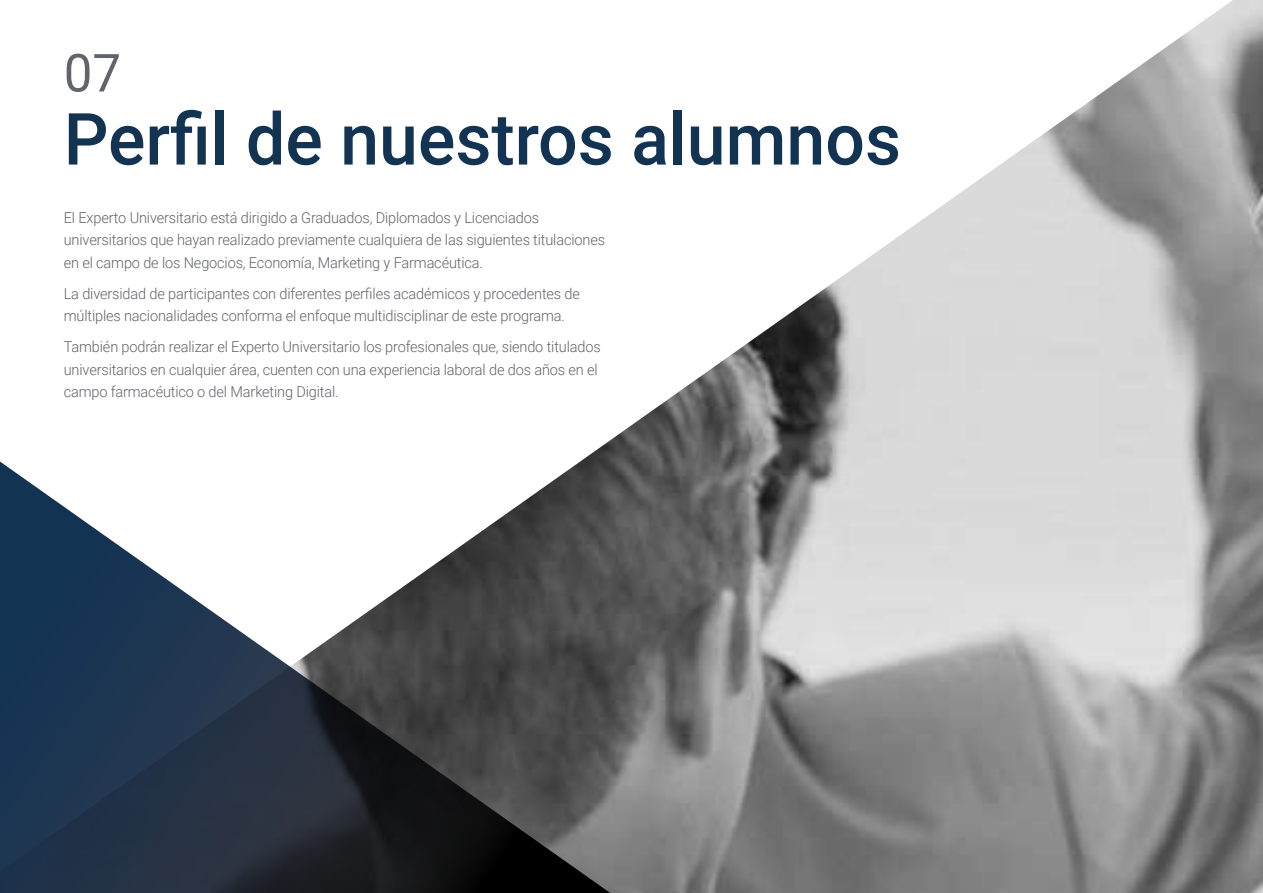
<style>
.page{position:relative;width:1263px;height:893px;background:#fff}
.page>*{position:absolute;margin:0;border:0;box-sizing:border-box;transform-origin:0 0}
.t1{font:500 72px "Roboto";color:#123352}
.t2{font:52.5px "Roboto";color:#61646a}
.t3{font:300 15px/22.5px "Roboto";letter-spacing:-.01em;color:#61646a}
</style>
<div class="page">
<img style="left:602px;top:0;width:661px;height:893px">
<svg style="left:0;top:446px;width:640px;height:447px"></svg>
<h2 class="t2" style="left:64px;top:36px;width:59px">07</h2>
<h1 class="t1" style="left:64px;top:89px;width:839px">Perfil de nuestros alumnos</h1>
<p class="t3" style="left:64px;top:205px;width:543px">El Experto Universitario está dirigido a Graduados, Diplomados y Licenciados universitarios que hayan realizado previamente cualquiera de las siguientes titulaciones en el campo de los Negocios, Economía, Marketing y Farmacéutica.</p>
<p class="t3" style="left:64px;top:281px;width:518px">La diversidad de participantes con diferentes perfiles académicos y procedentes de múltiples nacionalidades conforma el enfoque multidisciplinar de este programa.</p>
<p class="t3" style="left:64px;top:335px;width:538px">También podrán realizar el Experto Universitario los profesionales que, siendo titulados universitarios en cualquier área, cuenten con una experiencia laboral de dos años en el campo farmacéutico o del Marketing Digital.</p>
</div>
